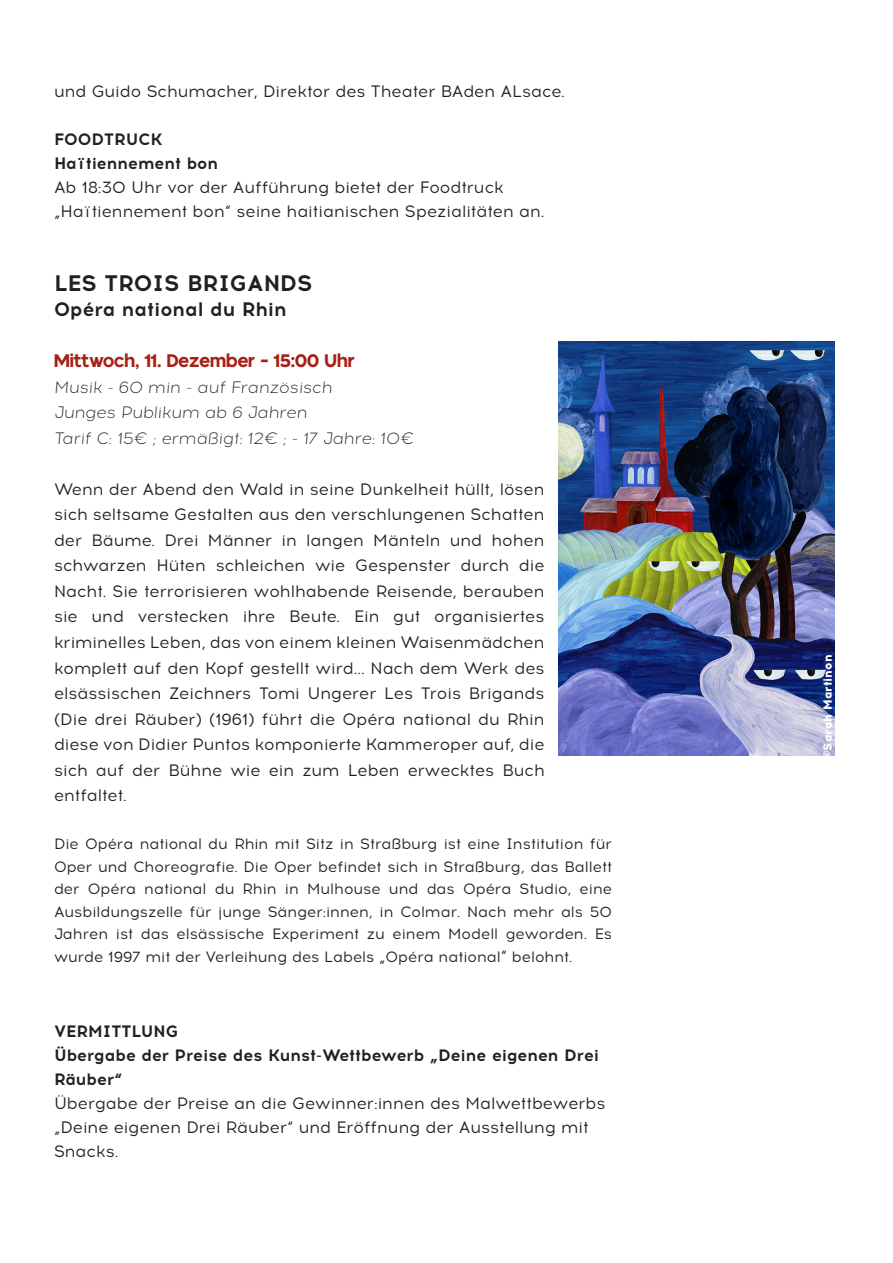
<style>
.page{position:relative;width:893px;height:1263px;background:#fff}
.page>*{position:absolute;margin:0;border:0;box-sizing:border-box;transform-origin:0 0}
.date{font:700 22.5px "Acrom";color:#231f20}
.date-2{font:700 19.5px "Acrom";color:#231f20}
.date-3{font:18px "Tango Sans";color:#a71f16}
.date-4{font:16.5px/25.5px "Acrom";color:#231f20;text-align:justify}
.txt{font:16.5px/24px "Acrom";color:#231f20}
.txt-2{font:700 16.5px/24px "Acrom";color:#231f20}
.date-5{font:300 16.5px "Acrom";color:#231f20}
.date-6{font:15px/22.5px "Acrom";color:#231f20;text-align:justify}
.date-7{font:800 12px "Acrom";color:#fff}
.s1{font-size:16.5px}
</style>
<div class="page">
<img style="left:558px;top:341px;width:277px;height:415px">
<p class="txt" style="left:54px;top:80px;width:512px">und Guido Schumacher, Direktor des Theater BAden ALsace.</p>
<p class="txt-2" style="left:54px;top:128px;width:110px">FOODTRUCK</p>
<p class="txt-2" style="left:54px;top:152px;width:166px">Haïtiennement bon</p>
<p class="txt" style="left:54px;top:176px;width:492px">Ab 18:30 Uhr vor der Aufführung bietet der Foodtruck „Haïtiennement bon“ seine haitianischen Spezialitäten an.</p>
<p class="date" style="left:54px;top:267px;width:260px">LES TROIS BRIGANDS</p>
<p class="date-2" style="left:54px;top:296px;width:234px">Opéra national du Rhin</p>
<p class="date-3" style="left:54px;top:350px;width:302px">Mittwoch, 11. Dezember - 15:00 Uhr</p>
<p class="date-5" style="left:54px;top:377px;width:282px">Musik - 60 min - auf Französisch</p>
<p class="date-5" style="left:54px;top:403px;width:257px">Junges Publikum ab 6 Jahren</p>
<p class="date-5" style="left:54px;top:428px;width:363px">Tarif C: 15€ ; ermäßigt: 12€ ; - 17 Jahre: 10€</p>
<p class="date-4" style="left:54px;top:477px;width:492px">Wenn der Abend den Wald in seine Dunkelheit hüllt, lösen sich seltsame Gestalten aus den verschlungenen Schatten der Bäume. Drei Männer in langen Mänteln und hohen schwarzen Hüten schleichen wie Gespenster durch die Nacht. Sie terrorisieren wohlhabende Reisende, berauben sie und verstecken ihre Beute. Ein gut organisiertes kriminelles Leben, das von einem kleinen Waisenmädchen komplett auf den Kopf gestellt wird... Nach dem Werk des elsässischen Zeichners Tomi Ungerer Les Trois Brigands (Die drei Räuber) (1961) führt die Opéra national du Rhin diese von Didier Puntos komponierte Kammeroper auf, die sich auf der Bühne wie ein zum Leben erwecktes Buch entfaltet.</p>
<p class="date-6" style="left:54px;top:833px;width:560px">Die Opéra national du Rhin mit Sitz in Straßburg ist eine Institution für Oper und Choreografie. Die Oper befindet sich in Straßburg, das Ballett der Opéra national du Rhin in Mulhouse und das Opéra Studio, eine Ausbildungszelle für junge Sänger:innen, in Colmar. Nach mehr als 50<br>Jahren ist das elsässische Experiment zu einem Modell geworden. Es wurde 1997 mit der Verleihung des Labels <span class="s1">„</span>Opéra national<span class="s1">“</span> belohnt.</p>
<p class="txt-2" style="left:54px;top:1019px;width:126px">VERMITTLUNG</p>
<p class="txt-2" style="left:54px;top:1043px;width:547px">Übergabe der Preise des Kunst-Wettbewerb „Deine eigenen Drei<br>Räuber“</p>
<p class="txt" style="left:54px;top:1091px;width:553px">Übergabe der Preise an die Gewinner:innen des Malwettbewerbs „Deine eigenen Drei Räuber“ und Eröffnung der Ausstellung mit<br>Snacks.</p>
<p class="date-7" style="left:819px;top:758px;width:105px;rotate:-90deg">©Sarah Martinon</p>
</div>
